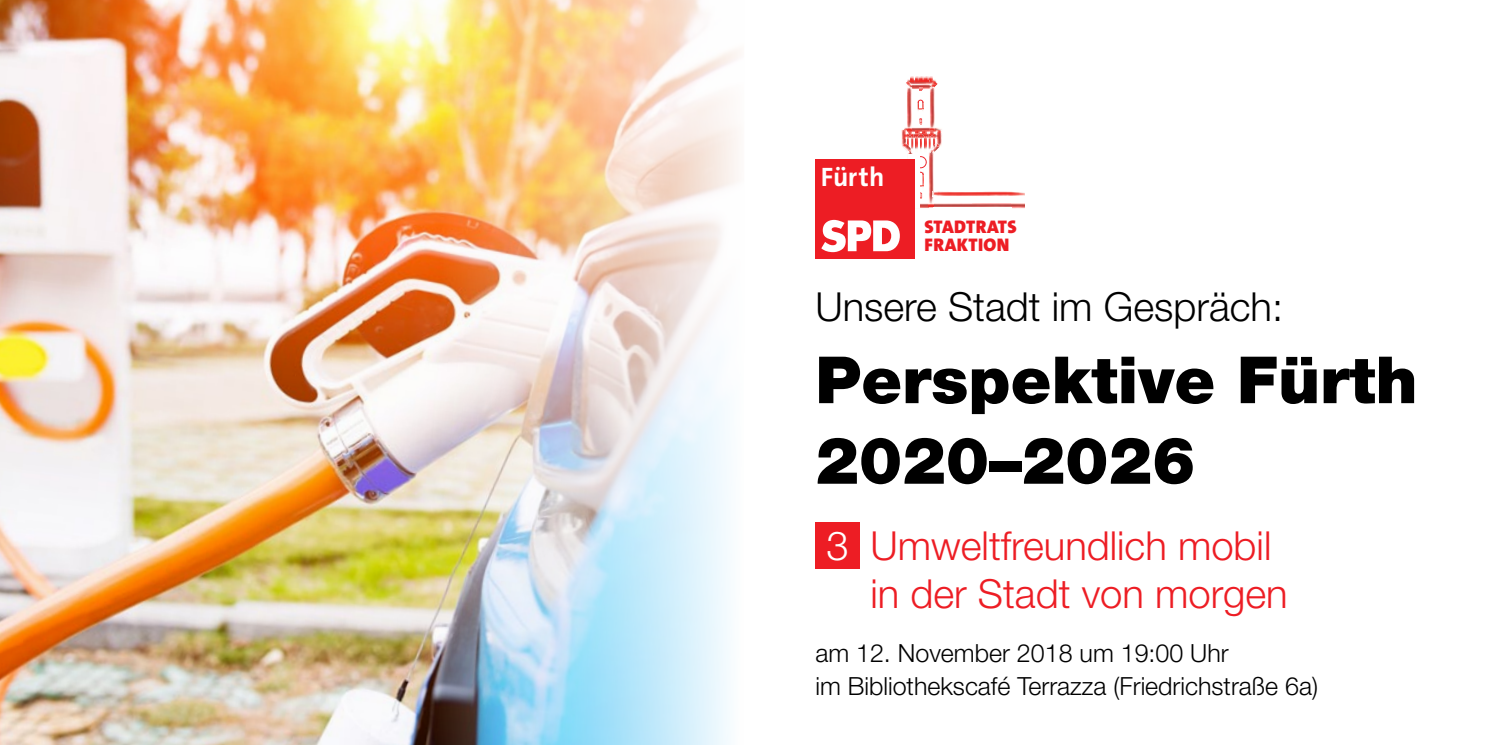
<style>
.page{position:relative;width:1489px;height:745px;background:#fff}
.page>*{position:absolute;margin:0;border:0;box-sizing:border-box;transform-origin:0 0}
.t1{font:900 65px/80.5px "Helvetica Neue LT Pro";color:#000}
.t2{font:300 40px/48px "Helvetica Neue LT Pro";color:#ed1d24}
.t3{font:300 40px "Helvetica Neue LT Pro";color:#000}
.t4{font:300 40px "Helvetica Neue LT Pro";color:#fff}
.t5{font:700 26.75px "SPD The Sans";letter-spacing:-.005em;color:#fff}
.t6{font:300 25px/32.5px "Helvetica Neue LT Pro";color:#000}
.t7{font:900 18.25px/18.2px "SPD The Sans";letter-spacing:.02em;color:#ed1d24}
</style>
<div class="page">
<div style="left:815px;top:522px;width:44px;height:46px;background:#ed1d24"></div>
<img style="left:930px;top:91px;width:4px;height:27px">
<img style="left:941px;top:192px;width:83px;height:4px">
<img style="left:941px;top:203px;width:70px;height:4px">
<svg style="left:1011px;top:203px;width:13px;height:5px"></svg>
<img style="left:907px;top:91px;width:4px;height:27px">
<svg style="left:906px;top:77px;width:31px;height:14px"></svg>
<svg style="left:917px;top:99px;width:6px;height:12px"></svg>
<svg style="left:901px;top:118px;width:40px;height:90px"></svg>
<svg style="left:908px;top:154px;width:11px;height:53px"></svg>
<div style="left:815px;top:159px;width:99px;height:99px;background:#ed1d24"></div>
<svg style="left:821px;top:220px;width:78px;height:32px"></svg>
<img style="left:0;top:0;width:740px;height:744px">
<p class="t5" style="left:820px;top:159px;width:65px">Fürth</p>
<p class="t7" style="left:924px;top:219px;width:94px">STADTRATS<br>FRAKTION</p>
<h2 class="t3" style="left:815px;top:282px;width:469px">Unsere Stadt im Gespräch:</h2>
<h1 class="t1" style="left:815px;top:339px;width:603px">Perspektive Fürth<br>2020–2026</h1>
<h2 class="t4" style="left:826px;top:520px;width:24px">3</h2>
<h2 class="t2" style="left:870px;top:520px;width:419px">Umweltfreundlich mobil in der Stadt von morgen</h2>
<p class="t6" style="left:815px;top:636px;width:504px">am 12. November 2018 um 19:00 Uhr<br>im Bibliothekscafé Terrazza (Friedrichstraße 6a)</p>
</div>
